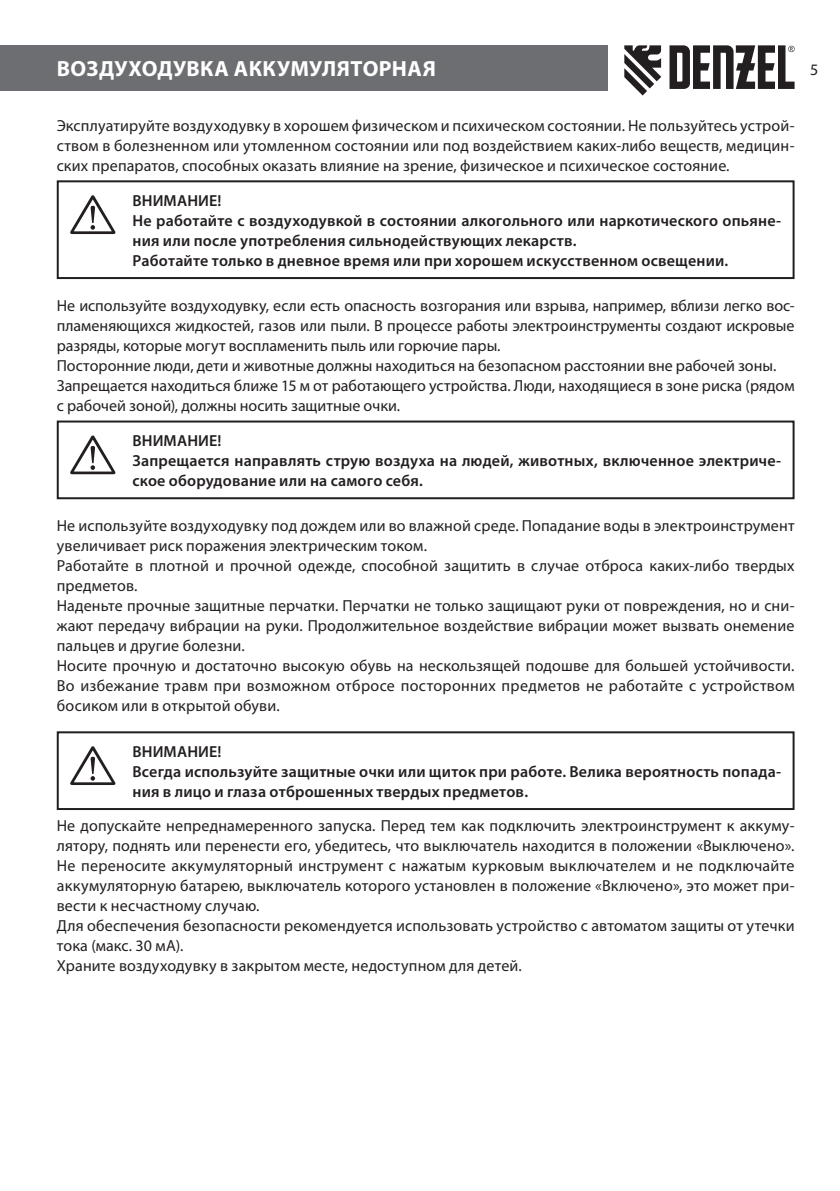
<style>
.page{position:relative;width:840px;height:1191px;background:#fff}
.page>*{position:absolute;margin:0;border:0;box-sizing:border-box;transform-origin:0 0}
.t1{font:700 22px "Myriad Pro";letter-spacing:.015em;color:#fff}
.t2{font:16px/20px "Myriad Pro";letter-spacing:.005em;color:#231f20}
.t3{font:600 16px/20px "Myriad Pro";letter-spacing:.01em;color:#231f20}
</style>
<div class="page">
<div style="left:0;top:45px;width:607px;height:46px;background:#6d6e71"></div>
<svg style="left:624px;top:45px;width:37px;height:50px"></svg>
<svg style="left:669px;top:45px;width:125px;height:44px"></svg>
<svg style="left:70px;top:435px;width:45px;height:39px"></svg>
<div style="left:57px;top:420px;width:737px;height:79px;border:2px solid #231f20"></div>
<svg style="left:70px;top:746px;width:45px;height:39px"></svg>
<div style="left:57px;top:731px;width:737px;height:79px;border:2px solid #231f20"></div>
<svg style="left:70px;top:195px;width:45px;height:39px"></svg>
<div style="left:57px;top:180px;width:737px;height:99px;border:2px solid #231f20"></div>
<h1 class="t1" style="left:57px;top:61px;width:380px">ВОЗДУХОДУВКА АККУМУЛЯТОРНАЯ</h1>
<p class="t2" style="left:809px;top:62px;width:10px">5</p>
<p class="t2" style="left:57px;top:117px;width:739px;text-align:justify">Эксплуатируйте воздуходувку в хорошем физическом и психическом состоянии. Не пользуйтесь устрой&shy;ством в болезненном или утомленном состоянии или под воздействием каких-либо веществ, медицин&shy;ских препаратов, способных оказать влияние на зрение, физическое и психическое состояние.</p>
<p class="t3" style="left:132px;top:192px;width:649px">ВНИМАНИЕ!<br>Не работайте с воздуходувкой в состоянии алкогольного или наркотического опьяне&shy;ния или после употребления сильнодействующих лекарств.<br>Работайте только в дневное время или при хорошем искусственном освещении.</p>
<p class="t2" style="left:57px;top:296px;width:739px">Не используйте воздуходувку, если есть опасность возгорания или взрыва, например, вблизи легко вос&shy;пламеняющихся жидкостей, газов или пыли. В процессе работы электроинструменты создают искровые разряды, которые могут воспламенить пыль или горючие пары.<br>Посторонние люди, дети и животные должны находиться на безопасном расстоянии вне рабочей зоны.<br>Запрещается находиться ближе 15 м от работающего устройства. Люди, находящиеся в зоне риска (рядом с рабочей зоной), должны носить защитные очки.</p>
<p class="t3" style="left:132px;top:432px;width:649px">ВНИМАНИЕ!<br>Запрещается направлять струю воздуха на людей, животных, включенное электриче&shy;ское оборудование или на самого себя.</p>
<p class="t2" style="left:57px;top:516px;width:739px">Не используйте воздуходувку под дождем или во влажной среде. Попадание воды в электроинструмент увеличивает риск поражения электрическим током.<br>Работайте в плотной и прочной одежде, способной защитить в случае отброса каких-либо твердых предметов.<br>Наденьте прочные защитные перчатки. Перчатки не только защищают руки от повреждения, но и сни&shy;жают передачу вибрации на руки. Продолжительное воздействие вибрации может вызвать онемение пальцев и другие болезни.<br>Носите прочную и достаточно высокую обувь на нескользящей подошве для большей устойчивости.<br>Во избежание травм при возможном отбросе посторонних предметов не работайте с устройством босиком или в открытой обуви.</p>
<p class="t3" style="left:132px;top:742px;width:649px">ВНИМАНИЕ!<br>Всегда используйте защитные очки или щиток при работе. Велика вероятность попада&shy;ния в лицо и глаза отброшенных твердых предметов.</p>
<p class="t2" style="left:57px;top:816px;width:739px">Не допускайте непреднамеренного запуска. Перед тем как подключить электроинструмент к аккуму&shy;лятору, поднять или перенести его, убедитесь, что выключатель находится в положении «Выключено».<br>Не переносите аккумуляторный инструмент с нажатым курковым выключателем и не подключайте аккумуляторную батарею, выключатель которого установлен в положение «Включено», это может при&shy;вести к несчастному случаю.<br>Для обеспечения безопасности рекомендуется использовать устройство с автоматом защиты от утечки тока (макс. 30 мА).<br>Храните воздуходувку в закрытом месте, недоступном для детей.</p>
</div>
